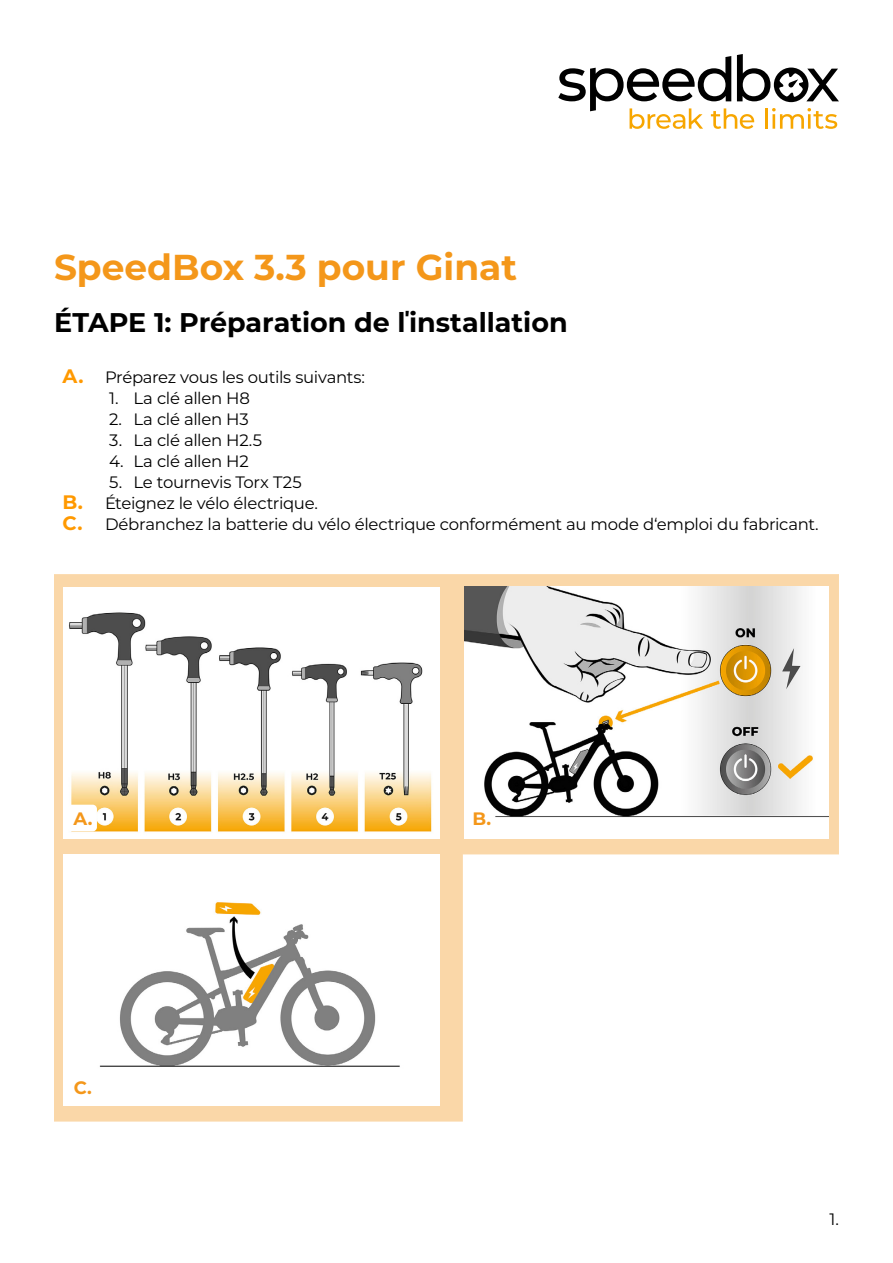
<style>
.page{position:relative;width:893px;height:1263px;background:#fff}
.page>*{position:absolute;margin:0;border:0;box-sizing:border-box;transform-origin:0 0}
.t1{font:700 36px "Montserrat";color:#f4971a}
.t2{font:700 27px "Montserrat";color:#000}
.t3{font:700 18px "Montserrat";color:#f4971a}
.t4{font:16.5px/21px "Montserrat";letter-spacing:-.02em;color:#000}
.s1{font-weight:700;font-size:19.5px;color:#f90}
</style>
<div class="page">
<svg style="left:558px;top:54px;width:281px;height:75px"></svg>
<svg style="left:54px;top:574px;width:785px;height:547px"></svg>
<img style="left:63px;top:588px;width:377px;height:251px">
<img style="left:464px;top:587px;width:365px;height:251px">
<img style="left:63px;top:854px;width:377px;height:251px">
<div style="left:67px;top:805px;width:30px;height:26px;background:#fff;border-radius:4px"></div>
<h1 class="t1" style="left:54px;top:241px;width:465px">SpeedBox 3.3 pour Ginat</h1>
<h2 class="t2" style="left:54px;top:303px;width:515px">ÉTAPE 1: Préparation de ľinstallation</h2>
<p class="t4" style="left:63px;top:366px;width:304px"><span class="s1">A.</span> Préparez vous les outils suivants:</p>
<p class="t4" style="left:109px;top:387px;width:142px">1. La clé allen H8</p>
<p class="t4" style="left:109px;top:408px;width:141px">2. La clé allen H3</p>
<p class="t4" style="left:109px;top:429px;width:154px">3. La clé allen H2.5</p>
<p class="t4" style="left:109px;top:450px;width:141px">4. La clé allen H2</p>
<p class="t4" style="left:63px;top:471px;width:757px;text-indent:47px">5. Le tournevis Torx T25<br><span class="s1">B.</span> Éteignez le vélo électrique.<br><span class="s1">C.</span> Débranchez la batterie du vélo électrique conformément au mode d‘emploi du fabricant.</p>
<p class="t3" style="left:73px;top:805px;width:21px">A.</p>
<p class="t3" style="left:74px;top:1074px;width:20px">C.</p>
<p class="t3" style="left:473px;top:805px;width:20px">B.</p>
<p class="t4" style="left:829px;top:1208px;width:11px">1.</p>
</div>
